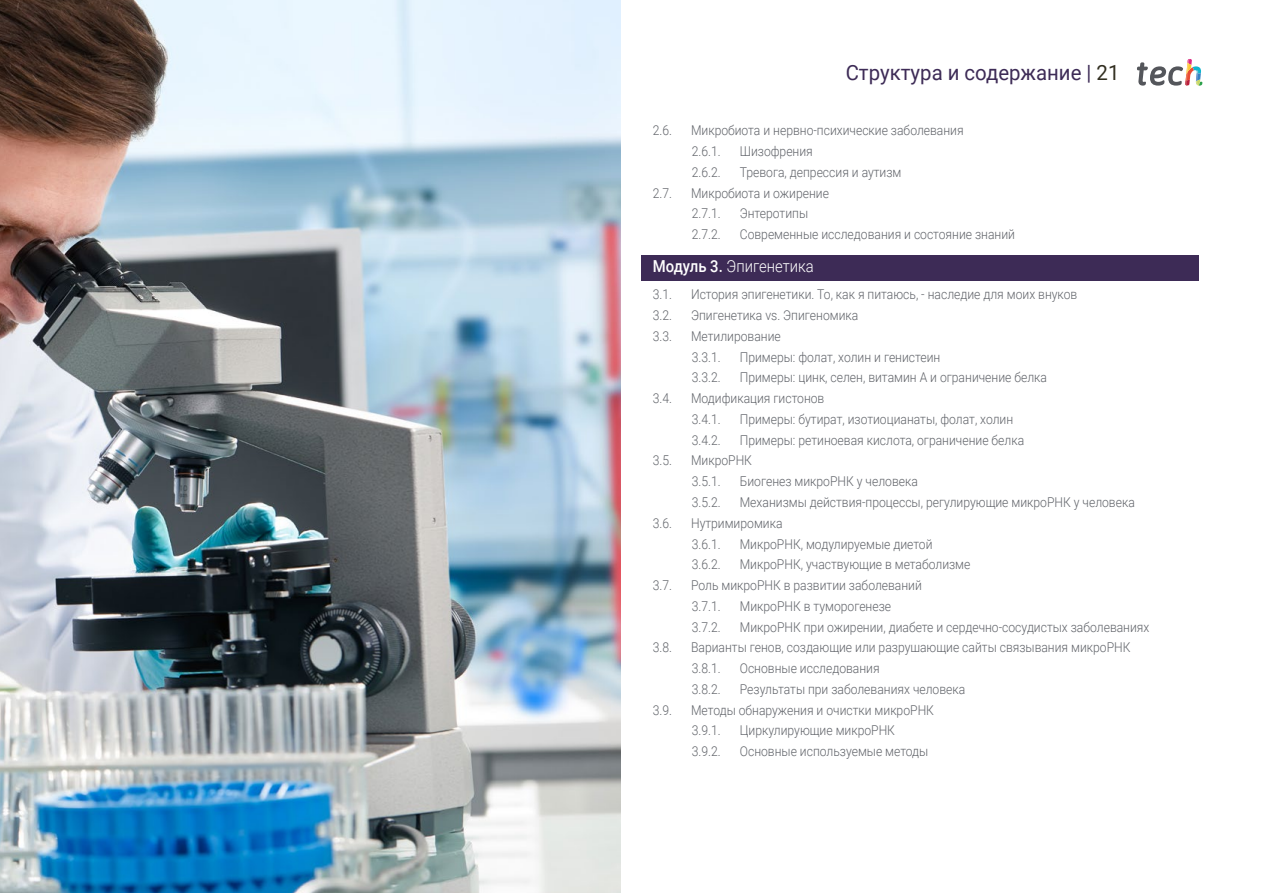
<style>
.page{position:relative;width:1263px;height:893px;background:#fff}
.page>*{position:absolute;margin:0;border:0;box-sizing:border-box;transform-origin:0 0}
.t1{font:21px "Roboto";color:#3d2b56}
.t2{font:300 16.5px "Roboto";color:#fff;scale:.9 1}
.t3{font:300 13.5px/20.7px "Roboto";color:#61646a;scale:.9 1}
.s1{color:#312e20}
.s2{font-weight:500}
</style>
<div class="page">
<img style="left:0;top:0;width:621px;height:893px">
<div style="left:642px;top:256px;width:557px;height:25px;background:#3d2b56"></div>
<svg style="left:1137px;top:59px;width:65px;height:27px"></svg>
<h1 class="t1" style="left:846px;top:57px;width:275px">Структура и содержание | <span class="s1">21</span></h1>
<p class="t3" style="left:653px;top:120px;width:23px">2.6.</p>
<p class="t3" style="left:691px;top:120px;width:304px">Микробиота и нервно-психические заболевания<br>2.6.1.</p>
<p class="t3" style="left:740px;top:141px;width:83px">Шизофрения</p>
<p class="t3" style="left:692px;top:161px;width:34px">2.6.2.</p>
<p class="t3" style="left:740px;top:161px;width:181px">Тревога, депрессия и аутизм</p>
<p class="t3" style="left:653px;top:182px;width:23px">2.7.</p>
<p class="t3" style="left:691px;top:182px;width:155px">Микробиота и ожирение<br>2.7.1.</p>
<p class="t3" style="left:740px;top:203px;width:77px">Энтеротипы</p>
<p class="t3" style="left:692px;top:224px;width:34px">2.7.2.</p>
<p class="t3" style="left:740px;top:224px;width:307px">Современные исследования и состояние знаний</p>
<p class="t2" style="left:653px;top:255px;width:180px"><span class="s2">Модуль 3.</span> Эпигенетика</p>
<p class="t3" style="left:653px;top:284px;width:23px">3.1.</p>
<p class="t3" style="left:691px;top:284px;width:431px">История эпигенетики. То, как я питаюсь, - наследие для моих внуков</p>
<p class="t3" style="left:653px;top:305px;width:23px">3.2.</p>
<p class="t3" style="left:691px;top:305px;width:187px">Эпигенетика vs. Эпигеномика</p>
<p class="t3" style="left:653px;top:325px;width:23px">3.3.</p>
<p class="t3" style="left:691px;top:325px;width:101px">Метилирование<br>3.3.1.</p>
<p class="t3" style="left:740px;top:346px;width:224px">Примеры: фолат, холин и генистеин</p>
<p class="t3" style="left:692px;top:367px;width:34px">3.3.2.</p>
<p class="t3" style="left:740px;top:367px;width:343px">Примеры: цинк, селен, витамин А и ограничение белка</p>
<p class="t3" style="left:653px;top:388px;width:23px">3.4.</p>
<p class="t3" style="left:691px;top:388px;width:150px">Модификация гистонов<br>3.4.1.</p>
<p class="t3" style="left:740px;top:408px;width:305px">Примеры: бутират, изотиоцианаты, фолат, холин</p>
<p class="t3" style="left:692px;top:429px;width:34px">3.4.2.</p>
<p class="t3" style="left:740px;top:429px;width:318px">Примеры: ретиноевая кислота, ограничение белка</p>
<p class="t3" style="left:653px;top:450px;width:23px">3.5.</p>
<p class="t3" style="left:691px;top:450px;width:69px">МикроРНК<br>3.5.1.</p>
<p class="t3" style="left:740px;top:471px;width:199px">Биогенез микроРНК у человека</p>
<p class="t3" style="left:692px;top:491px;width:34px">3.5.2.</p>
<p class="t3" style="left:740px;top:491px;width:440px">Механизмы действия-процессы, регулирующие микроРНК у человека</p>
<p class="t3" style="left:653px;top:512px;width:23px">3.6.</p>
<p class="t3" style="left:691px;top:512px;width:103px">Нутримиромика<br>3.6.1.</p>
<p class="t3" style="left:740px;top:533px;width:216px">МикроРНК, модулируемые диетой</p>
<p class="t3" style="left:692px;top:554px;width:34px">3.6.2.</p>
<p class="t3" style="left:740px;top:554px;width:258px">МикроРНК, участвующие в метаболизме</p>
<p class="t3" style="left:653px;top:574px;width:23px">3.7.</p>
<p class="t3" style="left:691px;top:574px;width:258px">Роль микроРНК в развитии заболеваний<br>3.7.1.</p>
<p class="t3" style="left:740px;top:595px;width:170px">МикроРНК в туморогенезе</p>
<p class="t3" style="left:692px;top:616px;width:34px">3.7.2.</p>
<p class="t3" style="left:740px;top:616px;width:457px">МикроРНК при ожирении, диабете и сердечно-сосудистых заболеваниях</p>
<p class="t3" style="left:653px;top:637px;width:23px">3.8.</p>
<p class="t3" style="left:691px;top:637px;width:490px">Варианты генов, создающие или разрушающие сайты связывания микроРНК<br>3.8.1.</p>
<p class="t3" style="left:740px;top:657px;width:157px">Основные исследования</p>
<p class="t3" style="left:692px;top:678px;width:34px">3.8.2.</p>
<p class="t3" style="left:740px;top:678px;width:252px">Результаты при заболеваниях человека</p>
<p class="t3" style="left:653px;top:699px;width:23px">3.9.</p>
<p class="t3" style="left:691px;top:699px;width:271px">Методы обнаружения и очистки микроРНК<br>3.9.1.</p>
<p class="t3" style="left:740px;top:720px;width:174px">Циркулирующие микроРНК</p>
<p class="t3" style="left:692px;top:740px;width:34px">3.9.2.</p>
<p class="t3" style="left:740px;top:740px;width:211px">Основные используемые методы</p>
</div>
